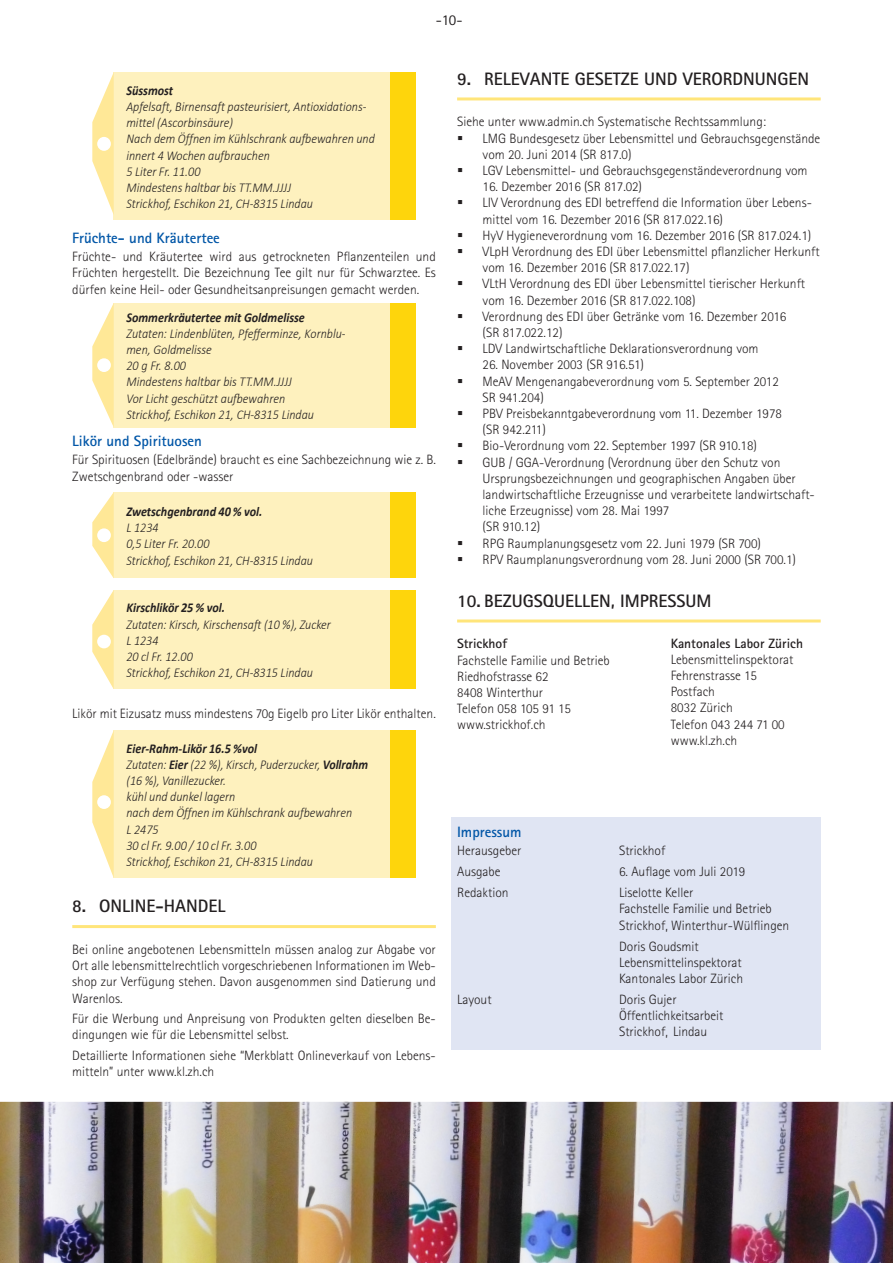
<style>
.page{position:relative;width:893px;height:1263px;background:#fff}
.page>*{position:absolute;margin:0;border:0;box-sizing:border-box;transform-origin:0 0}
._1_Head{font:700 18px "Rotis Sans Serif Std";color:#231f20}
._2_Titel{font:700 15px "Rotis Sans Serif Std";color:#0156a7}
.t1{font:15px "Rotis Sans Serif Std";color:#231f20}
._4_Inhalt{font:300 13.5px/16.2px "Rotis Sans Serif Std";color:#231f20}
.Absatz_1mm{font:italic 300 13.5px/16.2px "Calibri";color:#231f20;scale:.9 1}
.Flyer_Inhalt{font:300 13.5px/16.2px "Rotis Sans Serif Std";color:#231f20}
.Absatz_1mm-2{font:italic 300 13.5px/16.2px "Calibri";color:#231f20;scale:.89 1}
.Flyer_Inhalt-2{font:italic 300 13.5px/16.2px "Calibri";color:#231f20;scale:.9 1}
.s1{font-weight:700}
</style>
<div class="page">
<div style="left:451px;top:817px;width:370px;height:233px;background:#e0e5f3"></div>
<hr style="left:457px;top:97px;width:364px;height:3px;background:#ffe57a">
<hr style="left:457px;top:619px;width:364px;height:3px;background:#ffe57a">
<hr style="left:72px;top:925px;width:364px;height:3px;background:#ffe57a">
<img style="left:0;top:1102px;width:893px;height:161px">
<div style="left:114px;top:303px;width:302px;height:124px;background:#fef1be"></div>
<svg style="left:92px;top:303px;width:22px;height:124px"></svg>
<div style="left:97px;top:358px;width:14px;height:14px;background:#fff;border-radius:50%"></div>
<div style="left:391px;top:303px;width:25px;height:124px;background:#fed50c"></div>
<div style="left:114px;top:590px;width:302px;height:99px;background:#fef1be"></div>
<svg style="left:92px;top:590px;width:22px;height:99px"></svg>
<div style="left:97px;top:635px;width:14px;height:13px;background:#fff;border-radius:50%"></div>
<div style="left:391px;top:590px;width:25px;height:99px;background:#fed50c"></div>
<div style="left:114px;top:492px;width:302px;height:86px;background:#fef1be"></div>
<svg style="left:92px;top:492px;width:22px;height:86px"></svg>
<div style="left:97px;top:528px;width:14px;height:14px;background:#fff;border-radius:50%"></div>
<div style="left:391px;top:492px;width:25px;height:86px;background:#fed50c"></div>
<div style="left:114px;top:72px;width:302px;height:148px;background:#fef1be"></div>
<svg style="left:92px;top:72px;width:22px;height:143px"></svg>
<div style="left:97px;top:137px;width:14px;height:14px;background:#fff;border-radius:50%"></div>
<div style="left:391px;top:73px;width:25px;height:147px;background:#fed50c"></div>
<div style="left:114px;top:730px;width:302px;height:148px;background:#fef1be"></div>
<svg style="left:92px;top:730px;width:22px;height:148px"></svg>
<div style="left:97px;top:795px;width:14px;height:14px;background:#fff;border-radius:50%"></div>
<div style="left:391px;top:731px;width:25px;height:147px;background:#fed50c"></div>
<p class="t1" style="left:436px;top:11px;width:28px">-10-</p>
<p class="Absatz_1mm" style="left:126px;top:82px;width:277px"><span class="s1">Süssmost<br></span>Apfelsaft, Birnensaft pasteurisiert, Antioxidations&shy;mittel (Ascorbinsäure)<br>Nach dem Öffnen im Kühlschrank aufbewahren und innert 4 Wochen aufbrauchen<br>5 Liter Fr. 11.00</p>
<p class="Absatz_1mm" style="left:126px;top:179px;width:209px">Mindestens haltbar bis TT.MM.JJJJ<br>Strickhof, Eschikon 21, CH-8315 Lindau</p>
<p class="_2_Titel" style="left:72px;top:228px;width:149px">Früchte- und Kräutertee</p>
<p class="_4_Inhalt" style="left:72px;top:248px;width:365px;text-align:justify">Früchte- und Kräutertee wird aus getrockneten Pflanzenteilen und Früchten hergestellt. Die Bezeichnung Tee gilt nur für Schwarztee. Es dürfen keine Heil- oder Gesundheitsanpreisungen gemacht werden.</p>
<p class="Flyer_Inhalt-2" style="left:126px;top:309px;width:245px"><span class="s1">Sommerkräutertee mit Goldmelisse<br></span>Zutaten: Lindenblüten, Pfefferminze, Kornblu&shy;men, Goldmelisse<br>20 g Fr. 8.00</p>
<p class="Flyer_Inhalt-2" style="left:126px;top:374px;width:185px">Mindestens haltbar bis TT.MM.JJJJ</p>
<p class="Flyer_Inhalt-2" style="left:126px;top:390px;width:210px">Vor Licht geschützt aufbewahren<br>Strickhof, Eschikon 21, CH-8315 Lindau</p>
<p class="_2_Titel" style="left:72px;top:431px;width:131px">Likör und Spirituosen</p>
<p class="_4_Inhalt" style="left:72px;top:452px;width:365px">Für Spirituosen (Edelbrände) braucht es eine Sachbezeichnung wie z. B.<br>Zwetschgenbrand oder -wasser</p>
<p class="Absatz_1mm" style="left:126px;top:503px;width:209px"><span class="s1">Zwetschgenbrand 40 % vol.<br></span>L 1234<br>0,5 Liter Fr. 20.00<br>Strickhof, Eschikon 21, CH-8315 Lindau</p>
<p class="Absatz_1mm-2" style="left:126px;top:600px;width:231px"><span class="s1">Kirschlikör 25 % vol.<br></span>Zutaten: Kirsch, Kirschensaft (10 %), Zucker<br>L 1234<br>20 cl Fr. 12.00<br>Strickhof, Eschikon 21, CH-8315 Lindau</p>
<p class="_4_Inhalt" style="left:72px;top:706px;width:365px">Likör mit Eizusatz muss mindestens 70g Eigelb pro Liter Likör enthalten.</p>
<p class="Absatz_1mm-2" style="left:126px;top:740px;width:273px"><span class="s1">Eier-Rahm-Likör 16.5 %vol<br></span>Zutaten: <span class="s1">Eier</span> (22 %), Kirsch, Puderzucker, <span class="s1">Vollrahm </span>(16 %), Vanillezucker.<br>kühl und dunkel lagern</p>
<p class="Absatz_1mm" style="left:126px;top:805px;width:252px">nach dem Öffnen im Kühlschrank aufbewahren</p>
<p class="Absatz_1mm" style="left:126px;top:821px;width:37px">L 2475</p>
<p class="Absatz_1mm" style="left:126px;top:837px;width:209px">30 cl Fr. 9.00 / 10 cl Fr. 3.00<br>Strickhof, Eschikon 21, CH-8315 Lindau</p>
<p class="_1_Head" style="left:72px;top:895px;width:155px">8. ONLINE-HANDEL</p>
<p class="_4_Inhalt" style="left:72px;top:941px;width:365px;text-align:justify">Bei online angebotenen Lebensmitteln müssen analog zur Abgabe vor Ort alle lebensmittelrechtlich vorgeschriebenen Informationen im Web&shy;shop zur Verfügung stehen. Davon ausgenommen sind Datierung und Warenlos.</p>
<p class="_4_Inhalt" style="left:72px;top:1010px;width:365px">Für die Werbung und Anpreisung von Produkten gelten dieselben Be&shy;dingungen wie für die Lebensmittel selbst.</p>
<p class="_4_Inhalt" style="left:72px;top:1047px;width:365px">Detaillierte Informationen siehe “Merkblatt Onlineverkauf von Lebens&shy;mitteln” unter www.kl.zh.ch</p>
<p class="_1_Head" style="left:457px;top:67px;width:353px">9. RELEVANTE GESETZE UND VERORDNUNGEN</p>
<p class="_4_Inhalt" style="left:457px;top:114px;width:310px">Siehe unter www.admin.ch Systematische Rechtssammlung:</p>
<p class="_4_Inhalt" style="left:483px;top:130px;width:339px">LMG Bundesgesetz über Lebensmittel und Gebrauchsgegenstände vom 20. Juni 2014 (SR 817.0)</p>
<p class="_4_Inhalt" style="left:483px;top:162px;width:326px">LGV Lebensmittel- und Gebrauchsgegenständeverordnung vom</p>
<p class="_4_Inhalt" style="left:483px;top:179px;width:161px">16. Dezember 2016 (SR 817.02)</p>
<p class="_4_Inhalt" style="left:483px;top:195px;width:331px">LIV Verordnung des EDI betreffend die Information über Lebens&shy;mittel vom 16. Dezember 2016 (SR 817.022.16)</p>
<p class="_4_Inhalt" style="left:483px;top:227px;width:330px">HyV Hygieneverordnung vom 16. Dezember 2016 (SR 817.024.1)</p>
<p class="_4_Inhalt" style="left:483px;top:243px;width:339px">VLpH Verordnung des EDI über Lebensmittel pflanzlicher Herkunft vom 16. Dezember 2016 (SR 817.022.17)</p>
<p class="_4_Inhalt" style="left:483px;top:276px;width:324px">VLtH Verordnung des EDI über Lebensmittel tierischer Herkunft vom 16. Dezember 2016 (SR 817.022.108)</p>
<p class="_4_Inhalt" style="left:483px;top:308px;width:305px">Verordnung des EDI über Getränke vom 16. Dezember 2016 (SR 817.022.12)</p>
<p class="_4_Inhalt" style="left:483px;top:341px;width:277px">LDV Landwirtschaftliche Deklarationsverordnung vom</p>
<p class="_4_Inhalt" style="left:483px;top:357px;width:163px">26. November 2003 (SR 916.51)</p>
<p class="_4_Inhalt" style="left:483px;top:373px;width:298px">MeAV Mengenangabeverordnung vom 5. September 2012<br>SR 941.204)</p>
<p class="_4_Inhalt" style="left:483px;top:405px;width:301px">PBV Preisbekanntgabeverordnung vom 11. Dezember 1978 (SR 942.211)</p>
<p class="_4_Inhalt" style="left:483px;top:438px;width:276px">Bio-Verordnung vom 22. September 1997 (SR 910.18)</p>
<p class="_4_Inhalt" style="left:483px;top:454px;width:334px">GUB / GGA-Verordnung (Verordnung über den Schutz von Ursprungsbezeichnungen und geographischen Angaben über landwirtschaftliche Erzeugnisse und verarbeitete landwirtschaft&shy;liche Erzeugnisse) vom 28. Mai 1997<br>(SR 910.12)</p>
<p class="_4_Inhalt" style="left:483px;top:535px;width:280px">RPG Raumplanungsgesetz vom 22. Juni 1979 (SR 700)</p>
<p class="_4_Inhalt" style="left:483px;top:551px;width:315px">RPV Raumplanungsverordnung vom 28. Juni 2000 (SR 700.1)</p>
<p class="_1_Head" style="left:457px;top:589px;width:256px">10. BEZUGSQUELLEN, IMPRESSUM</p>
<p class="_4_Inhalt" style="left:457px;top:636px;width:154px"><span class="s1">Strickhof<br></span>Fachstelle Familie und Betrieb<br>Riedhofstrasse 62<br>8408 Winterthur<br>Telefon 058 105 91 15 www.strickhof.ch</p>
<p class="Flyer_Inhalt" style="left:671px;top:635px;width:134px"><span class="s1">Kantonales Labor Zürich<br></span>Lebensmittelinspektorat<br>Fehrenstrasse 15</p>
<p class="Flyer_Inhalt" style="left:671px;top:684px;width:115px">Postfach<br>8032 Zürich<br>Telefon 043 244 71 00 www.kl.zh.ch</p>
<p class="_2_Titel" style="left:457px;top:822px;width:66px">Impressum</p>
<p class="Flyer_Inhalt" style="left:457px;top:842px;width:66px">Herausgeber</p>
<p class="Flyer_Inhalt" style="left:619px;top:842px;width:48px">Strickhof</p>
<p class="Flyer_Inhalt" style="left:457px;top:863px;width:45px">Ausgabe</p>
<p class="Flyer_Inhalt" style="left:619px;top:863px;width:128px">6. Auflage vom Juli 2019</p>
<p class="Flyer_Inhalt" style="left:457px;top:884px;width:53px">Redaktion</p>
<p class="Flyer_Inhalt" style="left:619px;top:884px;width:172px">Liselotte Keller<br>Fachstelle Familie und Betrieb<br>Strickhof, Winterthur-Wülflingen</p>
<p class="Flyer_Inhalt" style="left:619px;top:938px;width:125px">Doris Goudsmit<br>Lebensmittelinspektorat<br>Kantonales Labor Zürich</p>
<p class="Flyer_Inhalt" style="left:457px;top:991px;width:36px">Layout</p>
<p class="Flyer_Inhalt" style="left:619px;top:991px;width:59px">Doris Gujer</p>
<p class="Flyer_Inhalt" style="left:619px;top:1007px;width:106px">Öffentlichkeitsarbeit<br>Strickhof, Lindau</p>
</div>
